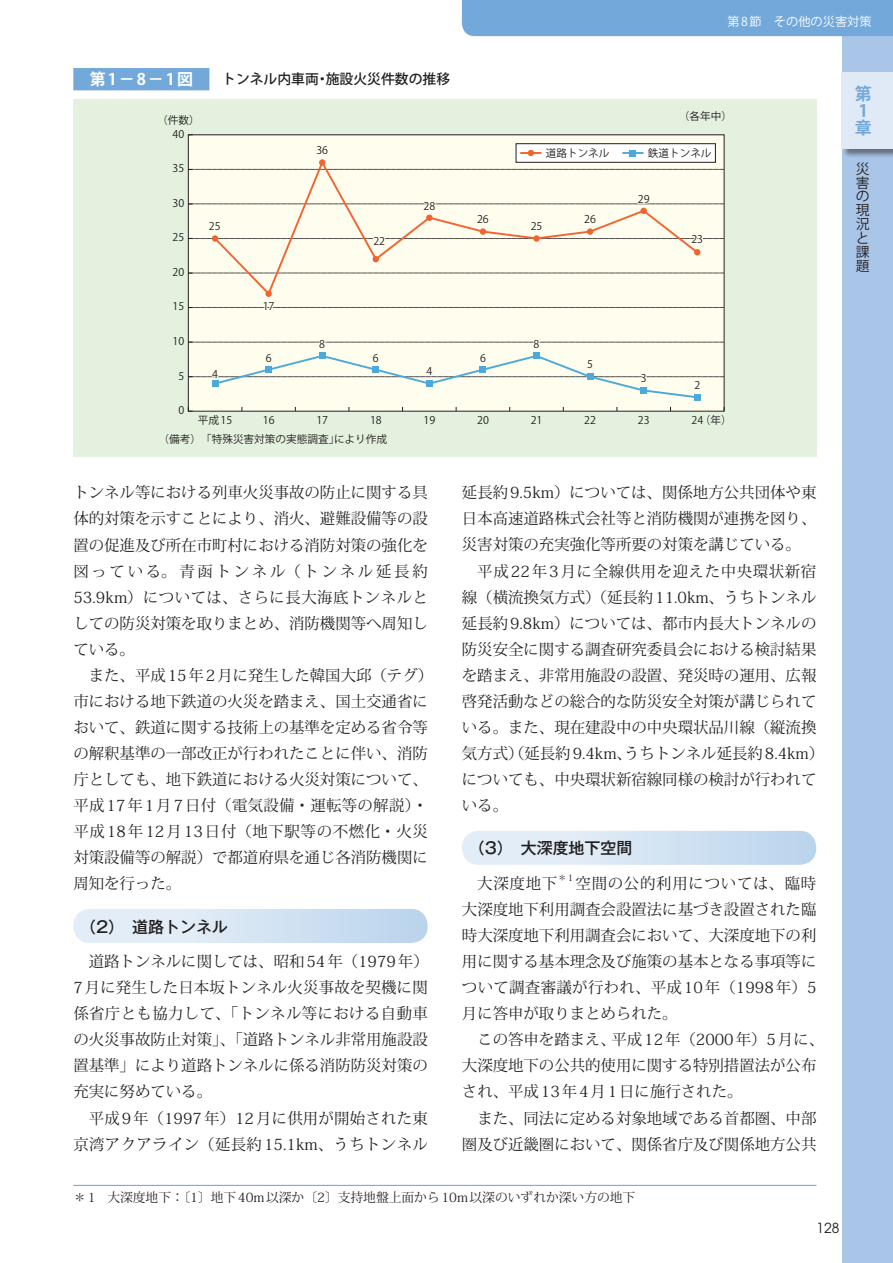
<style>
.page{position:relative;width:893px;height:1263px;background:#fff}
.page>*{position:absolute;margin:0;border:0;box-sizing:border-box;transform-origin:0 0}
.t1{font:700 16.95px/17px "Koz Go Pro";color:#73a8da}
.t2{font:500 15.9px "Gothic MB101 Pro";color:#231f20}
.t3{font:700 15.9px "Koz Go Pro";color:#fff}
.t4{font:15.45px/26.1px "Koz Min Pro";color:#231f20;text-align:justify}
.t5{font:15.45px/26.1px "Koz Min Pro";letter-spacing:.025em;color:#231f20;text-align:right}
.t6{font:500 13.8px "Koz Go Pro";color:#231f20}
.t7{font:13.8px/13.8px "Koz Go Pro";color:#231f20}
.t8{font:13.8px "Avant Garde";color:#231f20}
.t9{font:12.75px "Koz Min Pro";color:#231f20}
.t10{font:12.15px "Koz Go Pro";color:#fff}
.t11{font:10.65px "Koz Go Pro";color:#231f20}
.t12{font:9px "Koz Min Pro";color:#231f20}
</style>
<div class="page">
<div style="left:462px;top:831px;width:354px;height:34px;background:linear-gradient(to right,#ecf3f9,#bdd6ed);border-radius:17px"></div>
<div style="left:73px;top:909px;width:355px;height:34px;background:linear-gradient(to right,#ecf2f9,#bdd6ed);border-radius:17px"></div>
<div style="left:73px;top:99px;width:743px;height:358px;background:#e4f1de"></div>
<div style="left:73px;top:68px;width:136px;height:22px;background:#73a8da"></div>
<div style="left:188px;top:135px;width:536px;height:276px;background:#fffdee"></div>
<svg style="left:188px;top:169px;width:536px;height:1px"></svg>
<svg style="left:188px;top:273px;width:536px;height:1px"></svg>
<svg style="left:188px;top:407px;width:5px;height:5px"></svg>
<svg style="left:212px;top:158px;width:488px;height:139px"></svg>
<div style="left:265px;top:291px;width:7px;height:6px;background:#f2642f;border-radius:50%"></div>
<div style="left:319px;top:159px;width:6px;height:7px;background:#f2642f;border-radius:50%"></div>
<div style="left:694px;top:394px;width:6px;height:7px;background:#4ca9db"></div>
<svg style="left:188px;top:299px;width:536px;height:13px"></svg>
<svg style="left:188px;top:192px;width:536px;height:70px"></svg>
<svg style="left:188px;top:337px;width:536px;height:62px"></svg>
<div style="left:516px;top:144px;width:199px;height:18px;background:#fff"></div>
<div style="left:516px;top:143px;width:200px;height:19px;border:1px solid #231f20"></div>
<hr style="left:520px;top:152px;width:21px;height:2px;background:#f2642f">
<svg style="left:528px;top:150px;width:6px;height:6px"></svg>
<hr style="left:622px;top:152px;width:22px;height:2px;background:#4ca9db">
<svg style="left:630px;top:150px;width:6px;height:6px"></svg>
<hr style="left:73px;top:1185px;width:743px;height:1px;background:#73a8da">
<div style="left:842px;top:0;width:51px;height:1263px;background:#a9c5e7"></div>
<div style="left:462px;top:0;width:431px;height:36px;background:#73a8da"></div>
<div style="left:841px;top:72px;width:52px;height:86px;background:#231f20;opacity:.5"></div>
<div style="left:842px;top:72px;width:51px;height:77px;background:#e0eaf6"></div>
<p class="t3" style="left:90px;top:69px;width:105px">第1−8−1図</p>
<p class="t6" style="left:222px;top:71px;width:230px">トンネル内車両・施設火災件数の推移</p>
<p class="t11" style="left:157px;top:114px;width:44px">（件数）</p>
<p class="t11" style="left:173px;top:127px;width:13px">40</p>
<p class="t11" style="left:173px;top:161px;width:13px">35</p>
<p class="t11" style="left:173px;top:196px;width:13px">30</p>
<p class="t11" style="left:173px;top:231px;width:13px">25</p>
<p class="t11" style="left:173px;top:265px;width:13px">20</p>
<p class="t11" style="left:173px;top:300px;width:13px">15</p>
<p class="t11" style="left:173px;top:334px;width:13px">10</p>
<p class="t11" style="left:178px;top:369px;width:7px">5</p>
<p class="t11" style="left:209px;top:219px;width:13px">25</p>
<p class="t11" style="left:212px;top:367px;width:7px">4</p>
<p class="t11" style="left:316px;top:143px;width:13px">36</p>
<p class="t11" style="left:263px;top:299px;width:13px">17</p>
<p class="t11" style="left:266px;top:351px;width:7px">6</p>
<p class="t11" style="left:319px;top:337px;width:7px">8</p>
<p class="t11" style="left:373px;top:235px;width:13px">22</p>
<p class="t11" style="left:423px;top:199px;width:13px">28</p>
<p class="t11" style="left:373px;top:351px;width:7px">6</p>
<p class="t11" style="left:426px;top:364px;width:7px">4</p>
<p class="t11" style="left:477px;top:213px;width:13px">26</p>
<p class="t11" style="left:480px;top:351px;width:7px">6</p>
<p class="t10" style="left:727px;top:14px;width:146px">第 8 節　その他の災害対策</p>
<p class="t11" style="left:679px;top:109px;width:55px">（各年中）</p>
<p class="t11" style="left:546px;top:146px;width:65px">道路トンネル</p>
<p class="t11" style="left:648px;top:146px;width:65px">鉄道トンネル</p>
<p class="t11" style="left:531px;top:219px;width:13px">25</p>
<p class="t11" style="left:534px;top:337px;width:7px">8</p>
<p class="t11" style="left:584px;top:213px;width:13px">26</p>
<p class="t11" style="left:638px;top:192px;width:13px">29</p>
<p class="t11" style="left:691px;top:232px;width:13px">23</p>
<p class="t11" style="left:587px;top:358px;width:7px">5</p>
<p class="t11" style="left:641px;top:371px;width:7px">3</p>
<p class="t11" style="left:694px;top:378px;width:7px">2</p>
<p class="t1" style="left:855px;top:86px;width:18px">第<br>1章</p>
<p class="t7" style="left:856px;top:162px;width:15px">災害の現況と課題</p>
<p class="t11" style="left:178px;top:403px;width:7px">0</p>
<p class="t11" style="left:198px;top:413px;width:36px">平成15</p>
<p class="t11" style="left:700px;top:413px;width:33px">（年）</p>
<p class="t11" style="left:159px;top:432px;width:230px">（備考）　「特殊災害対策の実態調査」により作成</p>
<p class="t11" style="left:263px;top:413px;width:13px">16</p>
<p class="t11" style="left:316px;top:413px;width:13px">17</p>
<p class="t11" style="left:370px;top:413px;width:13px">18</p>
<p class="t11" style="left:424px;top:413px;width:13px">19</p>
<p class="t11" style="left:477px;top:413px;width:13px">20</p>
<p class="t11" style="left:531px;top:413px;width:13px">21</p>
<p class="t11" style="left:584px;top:413px;width:13px">22</p>
<p class="t11" style="left:638px;top:413px;width:13px">23</p>
<p class="t11" style="left:691px;top:413px;width:13px">24</p>
<p class="t4" style="left:73px;top:479px;width:356px">トンネル等における列車火災事故の防止に関する具体的対策を示すことにより、消火、避難設備等の設置の促進及び所在市町村における消防対策の強化を図っている。青函トンネル（トンネル延長約53.9km）については、さらに長大海底トンネルとしての防災対策を取りまとめ、消防機関等へ周知している。</p>
<p class="t4" style="left:73px;top:661px;width:361px;text-align:left;text-indent:15px">また、平成15年2月に発生した韓国大邱（テグ）市における地下鉄道の火災を踏まえ、国土交通省において、鉄道に関する技術上の基準を定める省令等の解釈基準の一部改正が行われたことに伴い、消防庁としても、地下鉄道における火災対策について、平成17年1月7日付（電気設備・運転等の解説）・平成18年12月13日付（地下駅等の不燃化・火災対策設備等の解説）で都道府県を通じ各消防機関に周知を行った。</p>
<p class="t2" style="left:80px;top:913px;width:149px">（2）　道路トンネル</p>
<p class="t4" style="left:73px;top:948px;width:357px;text-indent:15px">道路トンネルに関しては、昭和54年（1979年）7月に発生した日本坂トンネル火災事故を契機に関係省庁とも協力して、「トンネル等における自動車の火災事故防止対策」、「道路トンネル非常用施設設置基準」により道路トンネルに係る消防防災対策の充実に努めている。</p>
<p class="t5" style="left:73px;top:1104px;width:356px">平成9年（1997年）12月に供用が開始された東京湾アクアライン（延長約15.1km、うちトンネル</p>
<p class="t4" style="left:462px;top:479px;width:356px">延長約9.5km）については、関係地方公共団体や東日本高速道路株式会社等と消防機関が連携を図り、災害対策の充実強化等所要の対策を講じている。</p>
<p class="t4" style="left:462px;top:557px;width:364px;text-align:left;text-indent:15px">平成22年3月に全線供用を迎えた中央環状新宿線（横流換気方式）（延長約11.0km、うちトンネル延長約9.8km）については、都市内長大トンネルの防災安全に関する調査研究委員会における検討結果を踏まえ、非常用施設の設置、発災時の運用、広報啓発活動などの総合的な防災安全対策が講じられている。また、現在建設中の中央環状品川線（縦流換気方式）（延長約9.4km、うちトンネル延長約8.4km）についても、中央環状新宿線同様の検討が行われている。</p>
<p class="t2" style="left:469px;top:835px;width:165px">（3）　大深度地下空間</p>
<p class="t4" style="left:477px;top:870px;width:82px">大深度地下</p>
<p class="t12" style="left:558px;top:872px;width:17px">＊1</p>
<p class="t4" style="left:462px;top:870px;width:356px;text-indent:114px">空間の公的利用については、臨時大深度地下利用調査会設置法に基づき設置された臨時大深度地下利用調査会において、大深度地下の利用に関する基本理念及び施策の基本となる事項等について調査審議が行われ、平成10年（1998年）5月に答申が取りまとめられた。</p>
<p class="t4" style="left:462px;top:1026px;width:364px;text-align:left;text-indent:15px">この答申を踏まえ、平成12年（2000年）5月に、大深度地下の公共的使用に関する特別措置法が公布され、平成13年4月1日に施行された。</p>
<p class="t4" style="left:462px;top:1104px;width:356px;text-align:right">また、同法に定める対象地域である首都圏、中部圏及び近畿圏において、関係省庁及び関係地方公共</p>
<p class="t9" style="left:73px;top:1188px;width:564px">＊1 大深度地下：〔1〕地下40m以深か〔2〕支持地盤上面から10m以深のいずれか深い方の地下</p>
<p class="t8" style="left:816px;top:1219px;width:24px">128</p>
</div>
